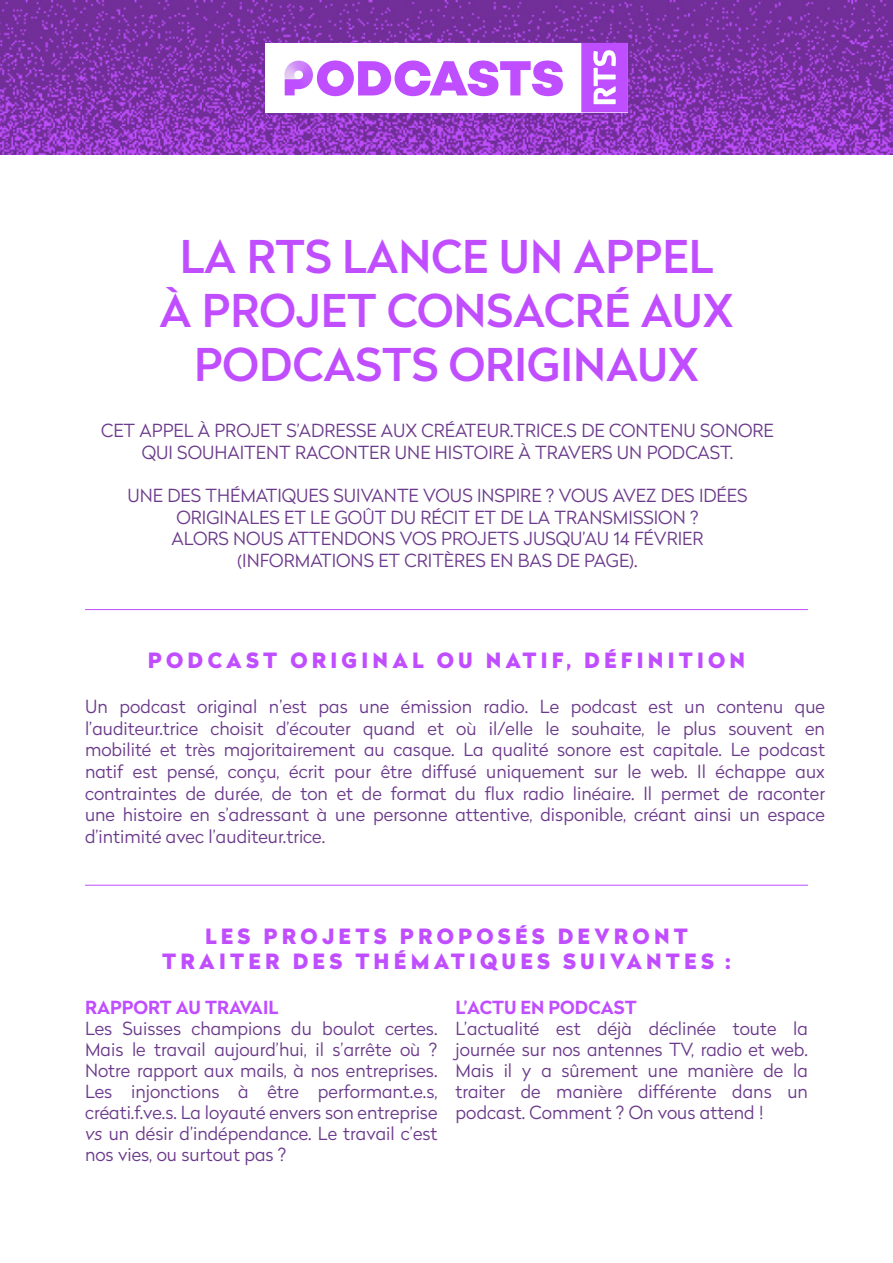
<style>
.page{position:relative;width:893px;height:1263px;background:#fff}
.page>*{position:absolute;margin:0;border:0;box-sizing:border-box;transform-origin:0 0}
.t1{font:500 45px/54px "Radikal";color:#c04dff;text-align:center}
.t2{font:900 21px/25.2px "Radikal";letter-spacing:.2em;color:#c04dff;text-align:center}
.t3{font:300 18px/21.6px "Radikal";color:#6b398b;text-align:justify}
.t4{font:700 18px "Radikal";color:#c04dff}
.s1{font-style:italic}
</style>
<div class="page">
<img style="left:0;top:0;width:893px;height:155px">
<hr style="left:85px;top:609px;width:723px;height:1px;background:#be4eff">
<hr style="left:85px;top:885px;width:723px;height:1px;background:#be4eff">
<svg style="left:265px;top:43px;width:363px;height:69px"></svg>
<h1 class="t1" style="left:159px;top:229px;width:575px">LA RTS LANCE UN APPEL<br>À PROJET CONSACRÉ AUX<br>PODCASTS ORIGINAUX</h1>
<p class="t3" style="left:101px;top:420px;width:674px;text-align:center">CET APPEL À PROJET S’ADRESSE AUX CRÉATEUR.TRICE.S DE CONTENU SONORE<br>QUI SOUHAITENT RACONTER UNE HISTOIRE À TRAVERS UN PODCAST.</p>
<p class="t3" style="left:128px;top:484px;width:621px;text-align:center">UNE DES THÉMATIQUES SUIVANTE VOUS INSPIRE ? VOUS AVEZ DES IDÉES ORIGINALES ET LE GOÛT DU RÉCIT ET DE LA TRANSMISSION ?<br>ALORS NOUS ATTENDONS VOS PROJETS JUSQU’AU 14 FÉVRIER (INFORMATIONS ET CRITÈRES EN BAS DE PAGE).</p>
<p class="t2" style="left:148px;top:647px;width:599px">PODCAST ORIGINAL OU NATIF, DÉFINITION</p>
<p class="t3" style="left:85px;top:695px;width:741px">Un podcast original n’est pas une émission radio. Le podcast est un contenu que l’auditeur.trice choisit d’écouter quand et où il/elle le souhaite, le plus souvent en mobilité et très majoritairement au casque. La qualité sonore est capitale. Le podcast natif est pensé, conçu, écrit pour être diffusé uniquement sur le web. Il échappe aux contraintes de durée, de ton et de format du flux radio linéaire. Il permet de raconter une histoire en s’adressant à une personne attentive, disponible, créant ainsi un espace d’intimité avec l’auditeur.trice.</p>
<p class="t2" style="left:162px;top:923px;width:570px">LES PROJETS PROPOSÉS DEVRONT<br>TRAITER DES THÉMATIQUES SUIVANTES :</p>
<p class="t4" style="left:85px;top:994px;width:195px">RAPPORT AU TRAVAIL</p>
<p class="t3" style="left:85px;top:1018px;width:354px;line-height:21px">Les Suisses champions du boulot certes.<br>Mais le travail aujourd’hui, il s’arrête où ?<br>Notre rapport aux mails, à nos entreprises.<br>Les injonctions à être performant.e.s, créati.f.ve.s. La loyauté envers son entreprise <span class="s1">vs</span> un désir d’indépendance. Le travail c’est nos vies, ou surtout pas ?</p>
<p class="t4" style="left:455px;top:994px;width:183px">L’ACTU EN PODCAST</p>
<p class="t3" style="left:455px;top:1018px;width:354px;line-height:21px">L’actualité est déjà déclinée toute la journée sur nos antennes TV, radio et web.<br>Mais il y a sûrement une manière de la traiter de manière différente dans un podcast. Comment ? On vous attend !</p>
</div>
